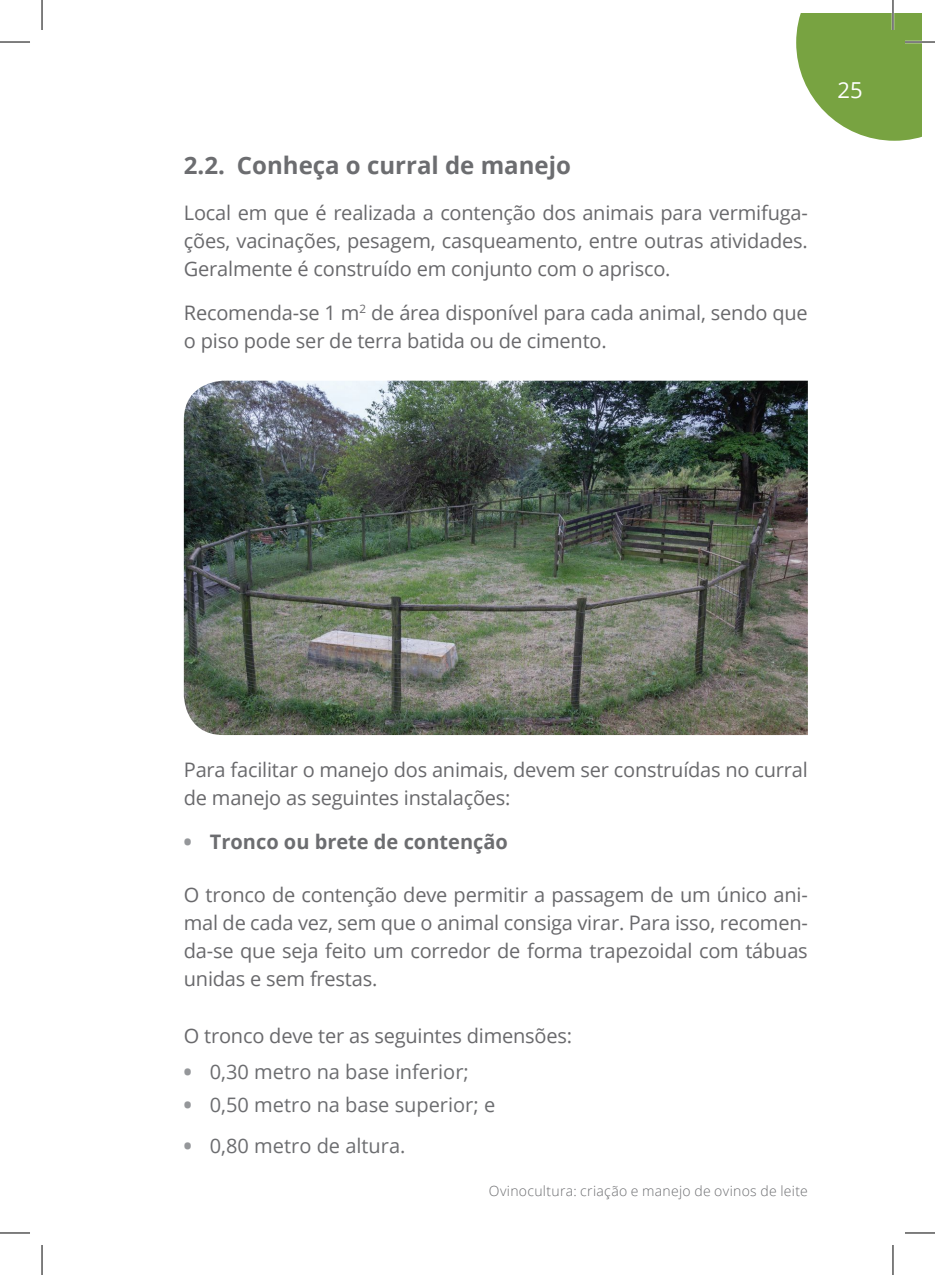
<style>
.page{position:relative;width:935px;height:1275px;background:#fff}
.page>*{position:absolute;margin:0;border:0;box-sizing:border-box;transform-origin:0 0}
.t1{font:700 24px "Open Sans";color:#6c6d70}
.t2{font:22px "Open Sans";color:#fff}
.t3{font:20px/28px "Open Sans";letter-spacing:-.01em;color:#69696c;text-align:justify}
.t4{font:20px "Open Sans";color:#6c6d70}
.t5{font:700 20px "Open Sans";color:#6c6d70}
.t6{font:300 14px "Open Sans";letter-spacing:.02em;color:#6c6d70}
.s1{font-weight:800;color:#95979a}
</style>
<div class="page">
<svg style="left:796px;top:14px;width:125px;height:127px;background:#8aaf5b"></svg>
<img style="left:184px;top:381px;width:623px;height:354px">
<hr style="left:904px;top:41px;width:30px;height:2px;background:#fff">
<hr style="left:891px;top:0;width:3px;height:30px;background:#fff">
<hr style="left:0;top:42px;width:30px;height:1px;background:#000">
<hr style="left:904px;top:42px;width:30px;height:1px;background:#000">
<hr style="left:0;top:1232px;width:30px;height:1px;background:#000">
<hr style="left:904px;top:1232px;width:30px;height:1px;background:#000">
<hr style="left:42px;top:0;width:1px;height:30px;background:#000">
<hr style="left:42px;top:1245px;width:1px;height:30px;background:#000">
<hr style="left:892px;top:0;width:1px;height:30px;background:#000">
<hr style="left:892px;top:1245px;width:1px;height:30px;background:#000">
<p class="t1" style="left:184px;top:148px;width:388px">2.2. Conheça o curral de manejo</p>
<p class="t3" style="left:184px;top:198px;width:625px">Local em que é realizada a contenção dos animais para vermifuga&shy;ções, vacinações, pesagem, casqueamento, entre outras atividades.<br>Geralmente é construído em conjunto com o aprisco.</p>
<p class="t3" style="left:184px;top:298px;width:625px">Recomenda-se 1 m<sup>2</sup> de área disponível para cada animal, sendo que o piso pode ser de terra batida ou de cimento.</p>
<p class="t2" style="left:837px;top:74px;width:27px">25</p>
<p class="t3" style="left:184px;top:755px;width:625px">Para facilitar o manejo dos animais, devem ser construídas no curral de manejo as seguintes instalações:</p>
<p class="t5" style="left:184px;top:827px;width:325px"><span class="s1">•</span> Tronco ou brete de contenção</p>
<p class="t3" style="left:184px;top:880px;width:625px">O tronco de contenção deve permitir a passagem de um único ani&shy;mal de cada vez, sem que o animal consiga virar. Para isso, recomen&shy;da-se que seja feito um corredor de forma trapezoidal com tábuas unidas e sem frestas.</p>
<p class="t3" style="left:184px;top:1020px;width:390px">O tronco deve ter as seguintes dimensões:</p>
<p class="t4" style="left:184px;top:1057px;width:286px"><span class="s1">•</span> 0,30 metro na base inferior;</p>
<p class="t4" style="left:184px;top:1091px;width:313px"><span class="s1">•</span> 0,50 metro na base superior; e</p>
<p class="t4" style="left:184px;top:1132px;width:223px"><span class="s1">•</span> 0,80 metro de altura.</p>
<p class="t6" style="left:488px;top:1181px;width:321px">Ovinocultura: criação e manejo de ovinos de leite</p>
</div>
